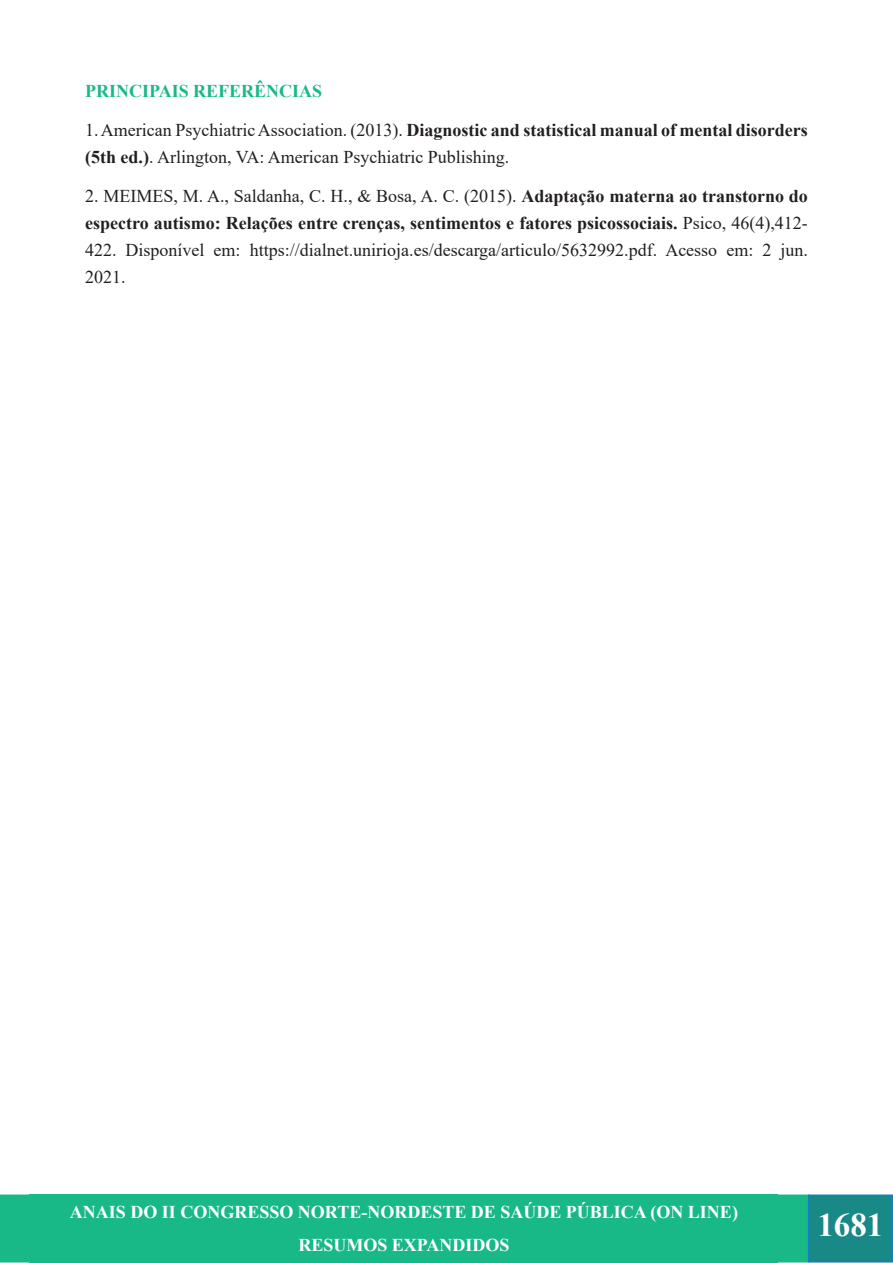
<style>
.page{position:relative;width:893px;height:1263px;background:#fff}
.page>*{position:absolute;margin:0;border:0;box-sizing:border-box;transform-origin:0 0}
.t1{font:700 33px "Times New Roman";color:#fff}
.t2{font:18px/27px "Times New Roman";color:#231f20}
.t3{font:700 18px/33px "Times New Roman";color:#fff;text-align:center}
.t4{font:700 18px "Times New Roman";color:#18b987}
.s1{font-weight:700}
</style>
<div class="page">
<div style="left:0;top:1194px;width:808px;height:68px;background:#18b987"></div>
<div style="left:809px;top:1195px;width:83px;height:67px;background:#188987"></div>
<div style="left:808px;top:1194px;width:85px;height:68px;border:2px solid #167ec4"></div>
<div style="left:30px;top:1194px;width:748px;height:68px;background:#18b987"></div>
<p class="t4" style="left:85px;top:78px;width:239px">PRINCIPAIS REFERÊNCIAS</p>
<p class="t2" style="left:85px;top:116px;width:724px">1. American Psychiatric Association. (2013). <span class="s1">Diagnostic and statistical manual of mental disorders (5th ed.)</span>. Arlington, VA: American Psychiatric Publishing.</p>
<p class="t2" style="left:85px;top:182px;width:724px;text-align:justify">2. MEIMES, M. A., Saldanha, C. H., &amp; Bosa, A. C. (2015). <span class="s1">Adaptação materna ao transtorno do espectro autismo: Relações entre crenças, sentimentos e fatores psicossociais.</span> Psico, 46(4),412- 422. Disponível em: https://dialnet.unirioja.es/descarga/articulo/5632992.pdf. Acesso em: 2 jun.<br>2021.</p>
<p class="t3" style="left:70px;top:1195px;width:669px">ANAIS DO II CONGRESSO NORTE-NORDESTE DE SAÚDE PÚBLICA (ON LINE)<br>RESUMOS EXPANDIDOS</p>
<h1 class="t1" style="left:817px;top:1201px;width:67px">1681</h1>
</div>
